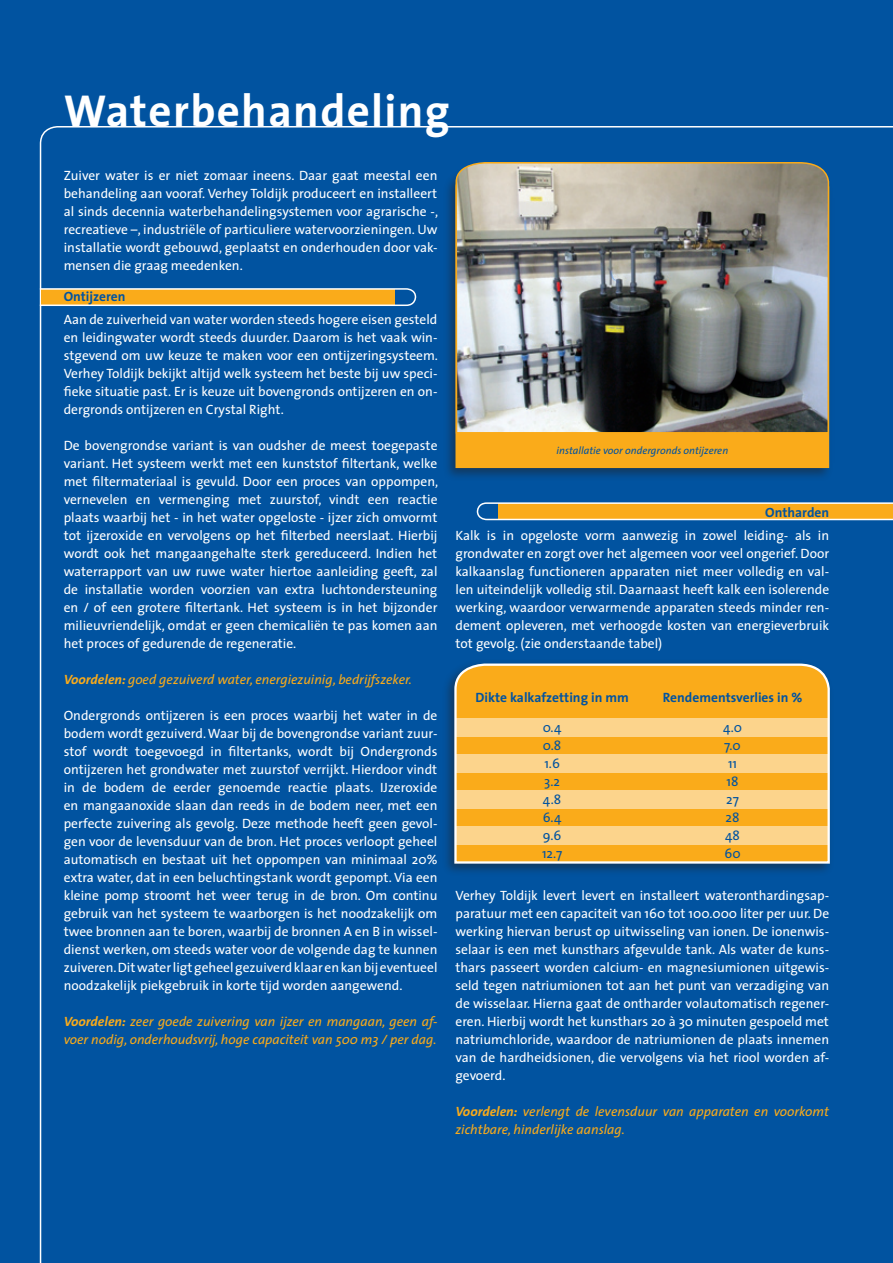
<style>
.page{position:relative;width:893px;height:1263px;background:#0153a0}
.page>*{position:absolute;margin:0;border:0;box-sizing:border-box;transform-origin:0 0}
.Kop{font:700 45px "The Sans";letter-spacing:.03em;color:#fff}
.t1{font:13.5px/18px "The Sans";color:#fff;text-align:justify}
.t2{font:italic 13.5px/18px "The Sans";color:#faab1a}
.t3{font:700 13.5px "The Sans";color:#0153a0}
.t4{font:13.5px "The Sans";color:#0153a0}
.Body_Tekst{font:italic 10.5px "The Sans";color:#0153a0}
.s1{font-weight:700}
</style>
<div class="page">
<svg style="left:476px;top:502px;width:417px;height:19px;background:#e1af4b"></svg>
<svg style="left:39px;top:287px;width:378px;height:20px;background:#d5aa51"></svg>
<div style="left:440px;top:658px;width:396px;height:220px;background:#231f20;opacity:.5"></div>
<svg style="left:453px;top:662px;width:378px;height:203px;background:#efaa2a"></svg>
<div style="left:456px;top:719px;width:373px;height:18px;background:#fcd48c"></div>
<div style="left:456px;top:755px;width:373px;height:18px;background:#fcd48c"></div>
<div style="left:456px;top:791px;width:373px;height:18px;background:#fcd48c"></div>
<div style="left:456px;top:827px;width:373px;height:18px;background:#fcd48c"></div>
<div style="left:442px;top:164px;width:393px;height:317px;background:#231f20;opacity:.5"></div>
<div style="left:455px;top:434px;width:374px;height:34px;background:#faab1a"></div>
<img style="left:455px;top:126px;width:375px;height:308px">
<p class="Kop" style="left:64px;top:73px;width:388px">Waterbehandeling</p>
<p class="t1" style="left:64px;top:166px;width:376px">Zuiver water is er niet zomaar ineens. Daar gaat meestal een behandeling aan vooraf. Verhey Toldijk produceert en installeert al sinds decennia waterbehandelingsystemen voor agrarische -, recreatieve –, industriële of particuliere watervoorzieningen. Uw installatie wordt gebouwd, geplaatst en onderhouden door vak&shy;mensen die graag meedenken.</p>
<p class="t3" style="left:64px;top:286px;width:63px">Ontijzeren</p>
<p class="t1" style="left:64px;top:310px;width:376px">Aan de zuiverheid van water worden steeds hogere eisen gesteld en leidingwater wordt steeds duurder. Daarom is het vaak win&shy;stgevend om uw keuze te maken voor een ontijzeringsysteem.<br>Verhey Toldijk bekijkt altijd welk systeem het beste bij uw speci&shy;fieke situatie past. Er is keuze uit bovengronds ontijzeren en on&shy;dergronds ontijzeren en Crystal Right.</p>
<p class="t1" style="left:64px;top:436px;width:376px">De bovengrondse variant is van oudsher de meest toegepaste variant. Het systeem werkt met een kunststof filtertank, welke met filtermateriaal is gevuld. Door een proces van oppompen, vernevelen en vermenging met zuurstof, vindt een reactie plaats waarbij het - in het water opgeloste - ijzer zich omvormt tot ijzeroxide en vervolgens op het filterbed neerslaat. Hierbij wordt ook het mangaangehalte sterk gereduceerd. Indien het waterrapport van uw ruwe water hiertoe aanleiding geeft, zal de installatie worden voorzien van extra luchtondersteuning en / of een grotere filtertank. Het systeem is in het bijzonder milieuvriendelijk, omdat er geen chemicaliën te pas komen aan het proces of gedurende de regeneratie.</p>
<p class="t2" style="left:64px;top:670px;width:350px"><span class="s1">Voordelen:</span> goed gezuiverd water, energiezuinig, bedrijfszeker.</p>
<p class="t1" style="left:64px;top:706px;width:375px">Ondergronds ontijzeren is een proces waarbij het water in de bodem wordt gezuiverd. Waar bij de bovengrondse variant zuur&shy;stof wordt toegevoegd in filtertanks, wordt bij Ondergronds ontijzeren het grondwater met zuurstof verrijkt. Hierdoor vindt in de bodem de eerder genoemde reactie plaats. IJzeroxide en mangaanoxide slaan dan reeds in de bodem neer, met een perfecte zuivering als gevolg. Deze methode heeft geen gevol&shy;gen voor de levensduur van de bron. Het proces verloopt geheel automatisch en bestaat uit het oppompen van minimaal 20% extra water, dat in een beluchtingstank wordt gepompt. Via een kleine pomp stroomt het weer terug in de bron. Om continu gebruik van het systeem te waarborgen is het noodzakelijk om twee bronnen aan te boren, waarbij de bronnen A en B in wissel&shy;dienst werken, om steeds water voor de volgende dag te kunnen zuiveren. Dit water ligt geheel gezuiverd klaar en kan bij eventueel noodzakelijk piekgebruik in korte tijd worden aangewend.</p>
<p class="t2" style="left:64px;top:1012px;width:375px"><span class="s1">Voordelen:</span> zeer goede zuivering van ijzer en mangaan, geen af&shy;voer nodig, onderhoudsvrij, hoge capaciteit van 500 m3 / per dag.</p>
<p class="Body_Tekst" style="left:556px;top:442px;width:173px">installatie voor ondergronds ontijzeren</p>
<p class="t3" style="left:765px;top:501px;width:65px">Ontharden</p>
<p class="t1" style="left:455px;top:526px;width:375px">Kalk is in opgeloste vorm aanwezig in zowel leiding- als in grondwater en zorgt over het algemeen voor veel ongerief. Door kalkaanslag functioneren apparaten niet meer volledig en val&shy;len uiteindelijk volledig stil. Daarnaast heeft kalk een isolerende werking, waardoor verwarmende apparaten steeds minder ren&shy;dement opleveren, met verhoogde kosten van energieverbruik tot gevolg. (zie onderstaande tabel)</p>
<p class="t3" style="left:475px;top:686px;width:155px">Dikte kalkafzetting in mm</p>
<p class="t4" style="left:543px;top:716px;width:20px">0.4</p>
<p class="t4" style="left:543px;top:734px;width:20px">0.8</p>
<p class="t4" style="left:544px;top:752px;width:17px">1.6</p>
<p class="t4" style="left:544px;top:770px;width:17px">3.2</p>
<p class="t4" style="left:543px;top:788px;width:20px">4.8</p>
<p class="t4" style="left:543px;top:806px;width:20px">6.4</p>
<p class="t4" style="left:543px;top:824px;width:20px">9.6</p>
<p class="t4" style="left:542px;top:842px;width:22px">12.7</p>
<p class="t3" style="left:663px;top:686px;width:141px">Rendementsverlies in %</p>
<p class="t4" style="left:723px;top:716px;width:21px">4.0</p>
<p class="t4" style="left:724px;top:734px;width:18px">7.0</p>
<p class="t4" style="left:728px;top:752px;width:11px">11</p>
<p class="t4" style="left:727px;top:770px;width:14px">18</p>
<p class="t4" style="left:726px;top:788px;width:14px">27</p>
<p class="t4" style="left:726px;top:806px;width:15px">28</p>
<p class="t4" style="left:725px;top:824px;width:16px">48</p>
<p class="t4" style="left:724px;top:842px;width:18px">60</p>
<p class="t1" style="left:455px;top:886px;width:375px">Verhey Toldijk levert levert en installeert wateronthardingsap&shy;paratuur met een capaciteit van 160 tot 100.000 liter per uur. De werking hiervan berust op uitwisseling van ionen. De ionenwis&shy;selaar is een met kunsthars afgevulde tank. Als water de kuns&shy;thars passeert worden calcium- en magnesiumionen uitgewis&shy;seld tegen natriumionen tot aan het punt van verzadiging van de wisselaar. Hierna gaat de ontharder volautomatisch regener&shy;eren. Hierbij wordt het kunsthars 20 à 30 minuten gespoeld met natriumchloride, waardoor de natriumionen de plaats innemen van de hardheidsionen, die vervolgens via het riool worden af&shy;gevoerd.</p>
<p class="t2" style="left:455px;top:1102px;width:375px"><span class="s1">Voordelen:</span> verlengt de levensduur van apparaten en voorkomt zichtbare, hinderlijke aanslag.</p>
</div>
